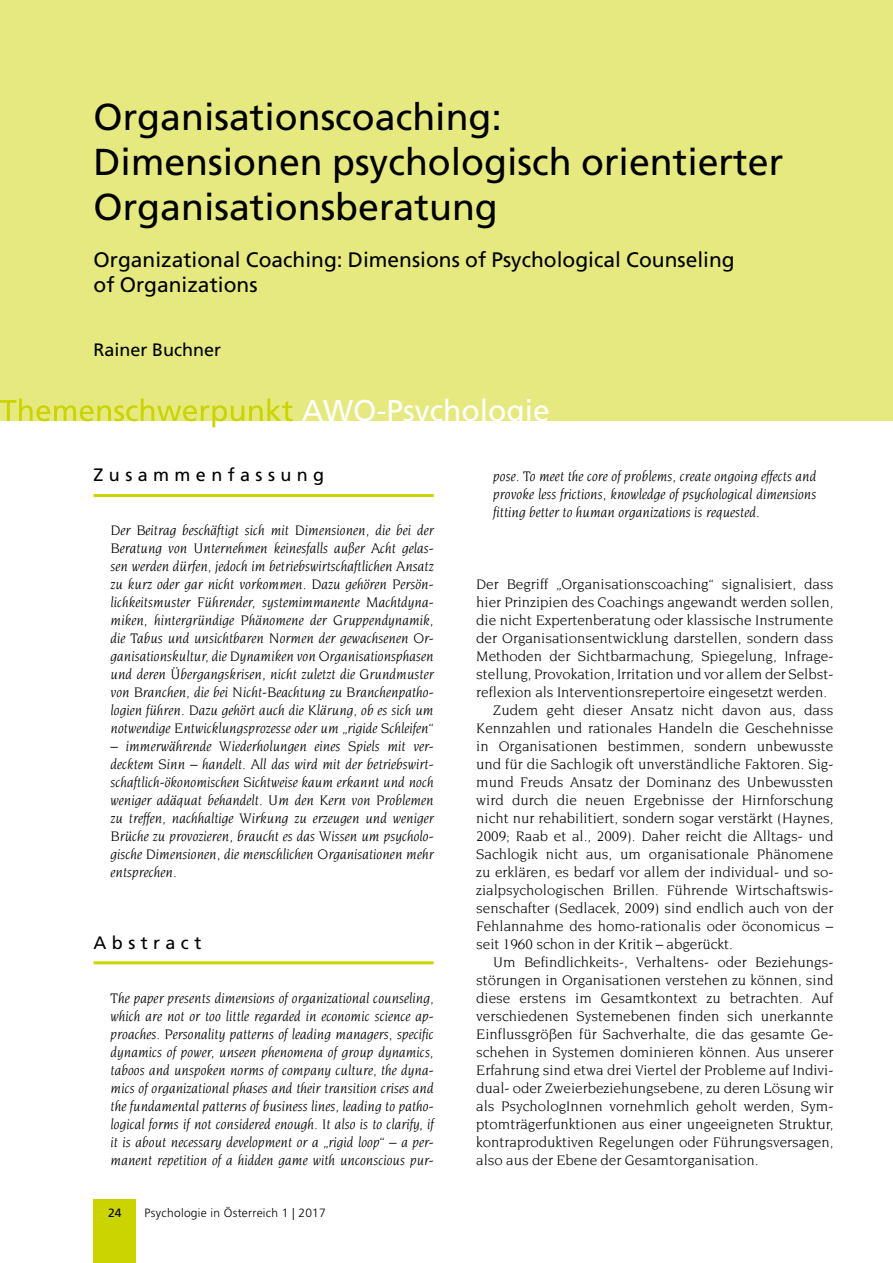
<style>
.page{position:relative;width:893px;height:1263px;background:#fff}
.page>*{position:absolute;margin:0;border:0;box-sizing:border-box;transform-origin:0 0}
.t1{font:37.5px/45px "Frutiger";color:#000}
.t2{font:30px "Frutiger";color:#fff}
.t3{font:21px/25.2px "Frutiger";color:#000}
.t4{font:18px "Frutiger";letter-spacing:.3em;color:#000}
.t5{font:18px "Frutiger";color:#000}
.t6{font:italic 15px/18px "Novarese";color:#000;text-align:justify}
.t7{font:15px "Novarese";color:#000}
.t8{font:300 12px "Frutiger";letter-spacing:.025em;color:#000}
.t9{font:12px "Frutiger";color:#000}
</style>
<div class="page">
<div style="left:0;top:0;width:893px;height:421px;background:#e5e980"></div>
<svg style="left:0;top:398px;width:292px;height:29px"></svg>
<div style="left:94px;top:1199px;width:42px;height:64px;background:#cbd300"></div>
<hr style="left:94px;top:494px;width:340px;height:3px;background:#cbd300">
<hr style="left:94px;top:961px;width:340px;height:3px;background:#cbd300">
<h1 class="t1" style="left:94px;top:95px;width:691px">Organisationscoaching:<br>Dimensionen psychologisch orientierter<br>Organisationsberatung</h1>
<h3 class="t3" style="left:94px;top:247px;width:643px">Organizational Coaching: Dimensions of Psychological Counseling of Organizations</h3>
<p class="t5" style="left:94px;top:339px;width:129px">Rainer Buchner</p>
<h2 class="t2" style="left:302px;top:393px;width:249px">AWO-Psychologie</h2>
<p class="t4" style="left:94px;top:464px;width:232px">Zusammenfassung</p>
<p class="t6" style="left:111px;top:520px;width:325px">Der Beitrag beschäftigt sich mit Dimensionen, die bei der Beratung von Unternehmen keinesfalls außer Acht gelas&shy;sen werden dürfen, jedoch im betriebswirtschaftlichen Ansatz zu kurz oder gar nicht vorkommen. Dazu gehören Persön&shy;lichkeitsmuster Führender, systemimmanente Machtdyna&shy;miken, hintergründige Phänomene der Gruppendynamik, die Tabus und unsichtbaren Normen der gewachsenen Or&shy;ganisationskultur, die Dynamiken von Organisationsphasen und deren Übergangskrisen, nicht zuletzt die Grundmuster von Branchen, die bei Nicht-Beachtung zu Branchenpatho&shy;logien führen. Dazu gehört auch die Klärung, ob es sich um notwendige Entwicklungsprozesse oder um „rigide Schleifen“</p>
<p class="t6" style="left:111px;top:736px;width:325px">– immerwährende Wiederholungen eines Spiels mit ver&shy;decktem Sinn – handelt. All das wird mit der betriebswirt&shy;schaftlich-ökonomischen Sichtweise kaum erkannt und noch weniger adäquat behandelt. Um den Kern von Problemen zu treffen, nachhaltige Wirkung zu erzeugen und weniger Brüche zu provozieren, braucht es das Wissen um psycholo&shy;gische Dimensionen, die menschlichen Organisationen mehr entsprechen.</p>
<p class="t4" style="left:94px;top:932px;width:109px">Abstract</p>
<p class="t6" style="left:111px;top:988px;width:325px">The paper presents dimensions of organizational counseling, which are not or too little regarded in economic science ap&shy;proaches. Personality patterns of leading managers, specific dynamics of power, unseen phenomena of group dynamics, taboos and unspoken norms of company culture, the dyna&shy;mics of organizational phases and their transition crises and the fundamental patterns of business lines, leading to patho&shy;logical forms if not considered enough. It also is to clarify, if it is about necessary development or a „rigid loop“ – a per&shy;manent repetition of a hidden game with unconscious pur-</p>
<p class="t9" style="left:108px;top:1205px;width:15px">24</p>
<p class="t8" style="left:145px;top:1206px;width:183px">Psychologie in Österreich 1 | 2017</p>
<p class="t6" style="left:493px;top:466px;width:325px">pose. To meet the core of problems, create ongoing effects and provoke less frictions, knowledge of psychological dimensions fitting better to human organizations is requested.</p>
<p class="t7" style="left:476px;top:575px;width:359px">Der Begriff „Organisationscoaching“ signalisiert, dass</p>
<p class="t7" style="left:476px;top:593px;width:359px">hier Prinzipien des Coachings angewandt werden sollen,</p>
<p class="t7" style="left:476px;top:611px;width:359px">die nicht Expertenberatung oder klassische Instrumente</p>
<p class="t7" style="left:476px;top:629px;width:359px">der Organisationsentwicklung darstellen, sondern dass</p>
<p class="t7" style="left:476px;top:647px;width:359px">Methoden der Sichtbarmachung, Spiegelung, Infrage-</p>
<p class="t7" style="left:476px;top:665px;width:359px">stellung, Provokation, Irritation und vor allem der Selbst-</p>
<p class="t7" style="left:476px;top:683px;width:352px">reflexion als Interventionsrepertoire eingesetzt werden.</p>
<p class="t7" style="left:493px;top:701px;width:342px">Zudem geht dieser Ansatz nicht davon aus, dass</p>
<p class="t7" style="left:476px;top:719px;width:359px">Kennzahlen und rationales Handeln die Geschehnisse</p>
<p class="t7" style="left:476px;top:737px;width:359px">in Organisationen bestimmen, sondern unbewusste</p>
<p class="t7" style="left:476px;top:755px;width:359px">und für die Sachlogik oft unverständliche Faktoren. Sig-</p>
<p class="t7" style="left:476px;top:773px;width:359px">mund Freuds Ansatz der Dominanz des Unbewussten</p>
<p class="t7" style="left:476px;top:791px;width:359px">wird durch die neuen Ergebnisse der Hirnforschung</p>
<p class="t7" style="left:476px;top:809px;width:359px">nicht nur rehabilitiert, sondern sogar verstärkt (Haynes,</p>
<p class="t7" style="left:476px;top:827px;width:359px">2009; Raab et al., 2009). Daher reicht die Alltags- und</p>
<p class="t7" style="left:476px;top:845px;width:359px">Sachlogik nicht aus, um organisationale Phänomene</p>
<p class="t7" style="left:476px;top:863px;width:359px">zu erklären, es bedarf vor allem der individual- und so-</p>
<p class="t7" style="left:476px;top:881px;width:359px">zialpsychologischen Brillen. Führende Wirtschaftswis-</p>
<p class="t7" style="left:476px;top:899px;width:359px">senschafter (Sedlacek, 2009) sind endlich auch von der</p>
<p class="t7" style="left:476px;top:917px;width:359px">Fehlannahme des homo-rationalis oder öconomicus –</p>
<p class="t7" style="left:476px;top:935px;width:258px">seit 1960 schon in der Kritik – abgerückt.</p>
<p class="t7" style="left:493px;top:953px;width:342px">Um Befindlichkeits-, Verhaltens- oder Beziehungs-</p>
<p class="t7" style="left:476px;top:971px;width:359px">störungen in Organisationen verstehen zu können, sind</p>
<p class="t7" style="left:476px;top:989px;width:359px">diese erstens im Gesamtkontext zu betrachten. Auf</p>
<p class="t7" style="left:476px;top:1007px;width:359px">verschiedenen Systemebenen finden sich unerkannte</p>
<p class="t7" style="left:476px;top:1025px;width:359px">Einflussgrößen für Sachverhalte, die das gesamte Ge-</p>
<p class="t7" style="left:476px;top:1043px;width:359px">schehen in Systemen dominieren können. Aus unserer</p>
<p class="t7" style="left:476px;top:1061px;width:359px">Erfahrung sind etwa drei Viertel der Probleme auf Indivi-</p>
<p class="t7" style="left:476px;top:1079px;width:359px">dual- oder Zweierbeziehungsebene, zu deren Lösung wir</p>
<p class="t7" style="left:476px;top:1097px;width:359px">als PsychologInnen vornehmlich geholt werden, Sym-</p>
<p class="t7" style="left:476px;top:1115px;width:359px">ptomträgerfunktionen aus einer ungeeigneten Struktur,</p>
<p class="t7" style="left:476px;top:1133px;width:359px">kontraproduktiven Regelungen oder Führungsversagen,</p>
<p class="t7" style="left:476px;top:1151px;width:284px">also aus der Ebene der Gesamtorganisation.</p>
</div>
